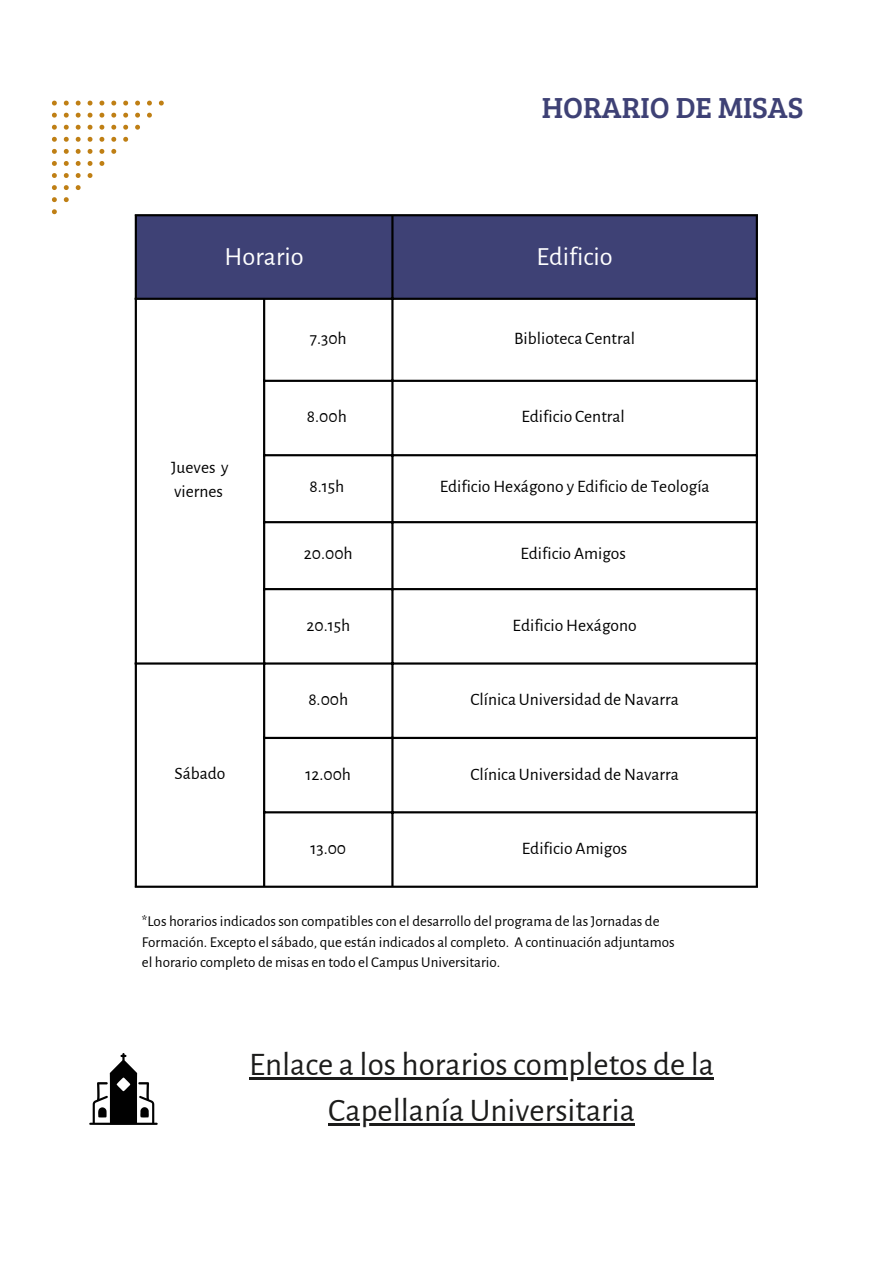
<style>
.page{position:relative;width:893px;height:1264px;background:#fff}
.page>*{position:absolute;margin:0;border:0;box-sizing:border-box;transform-origin:0 0}
.t1{font:33px/46px "Alegreya Sans";color:#1c1c1b;text-align:center}
.t2{font:30px "Bree Serif";color:#3e4175}
.t3{font:26.25px "Alegreya Sans";color:#fff}
.t4{font:17.55px/23.5px "Alegreya Sans";color:#000}
.t5{font:15px/20.2px "Alegreya Sans";color:#000}
</style>
<div class="page">
<svg style="left:159px;top:101px;width:5px;height:4px"></svg>
<svg style="left:147px;top:101px;width:5px;height:4px"></svg>
<svg style="left:147px;top:113px;width:5px;height:5px"></svg>
<svg style="left:135px;top:101px;width:5px;height:4px"></svg>
<svg style="left:135px;top:113px;width:5px;height:5px"></svg>
<svg style="left:135px;top:125px;width:5px;height:5px"></svg>
<svg style="left:123px;top:101px;width:5px;height:4px"></svg>
<svg style="left:123px;top:113px;width:5px;height:5px"></svg>
<svg style="left:123px;top:125px;width:5px;height:5px"></svg>
<svg style="left:123px;top:137px;width:5px;height:5px"></svg>
<svg style="left:111px;top:101px;width:5px;height:4px"></svg>
<svg style="left:111px;top:113px;width:5px;height:5px"></svg>
<svg style="left:111px;top:125px;width:5px;height:5px"></svg>
<svg style="left:111px;top:137px;width:5px;height:5px"></svg>
<svg style="left:111px;top:149px;width:5px;height:5px"></svg>
<svg style="left:99px;top:101px;width:5px;height:4px"></svg>
<svg style="left:99px;top:113px;width:5px;height:5px"></svg>
<svg style="left:99px;top:125px;width:5px;height:5px"></svg>
<svg style="left:99px;top:137px;width:5px;height:5px"></svg>
<svg style="left:99px;top:149px;width:5px;height:5px"></svg>
<svg style="left:99px;top:161px;width:5px;height:5px"></svg>
<svg style="left:88px;top:101px;width:4px;height:4px"></svg>
<svg style="left:88px;top:113px;width:4px;height:5px"></svg>
<svg style="left:88px;top:125px;width:4px;height:5px"></svg>
<svg style="left:88px;top:137px;width:4px;height:5px"></svg>
<svg style="left:88px;top:149px;width:4px;height:5px"></svg>
<svg style="left:88px;top:161px;width:4px;height:5px"></svg>
<svg style="left:88px;top:173px;width:4px;height:5px"></svg>
<svg style="left:76px;top:101px;width:5px;height:4px"></svg>
<svg style="left:76px;top:113px;width:5px;height:5px"></svg>
<svg style="left:76px;top:125px;width:5px;height:5px"></svg>
<svg style="left:76px;top:137px;width:5px;height:5px"></svg>
<svg style="left:76px;top:149px;width:5px;height:5px"></svg>
<svg style="left:76px;top:161px;width:5px;height:5px"></svg>
<svg style="left:76px;top:173px;width:5px;height:5px"></svg>
<svg style="left:76px;top:185px;width:5px;height:5px"></svg>
<svg style="left:64px;top:101px;width:5px;height:4px"></svg>
<svg style="left:64px;top:113px;width:5px;height:5px"></svg>
<svg style="left:64px;top:125px;width:5px;height:5px"></svg>
<svg style="left:64px;top:137px;width:5px;height:5px"></svg>
<svg style="left:64px;top:149px;width:5px;height:5px"></svg>
<svg style="left:64px;top:161px;width:5px;height:5px"></svg>
<svg style="left:64px;top:173px;width:5px;height:5px"></svg>
<svg style="left:64px;top:185px;width:5px;height:5px"></svg>
<svg style="left:64px;top:197px;width:5px;height:5px"></svg>
<svg style="left:52px;top:101px;width:5px;height:4px"></svg>
<svg style="left:52px;top:113px;width:5px;height:5px"></svg>
<svg style="left:52px;top:125px;width:5px;height:5px"></svg>
<svg style="left:52px;top:137px;width:5px;height:5px"></svg>
<svg style="left:52px;top:149px;width:5px;height:5px"></svg>
<svg style="left:52px;top:161px;width:5px;height:5px"></svg>
<svg style="left:52px;top:173px;width:5px;height:5px"></svg>
<svg style="left:52px;top:185px;width:5px;height:5px"></svg>
<svg style="left:52px;top:197px;width:5px;height:5px"></svg>
<svg style="left:52px;top:209px;width:5px;height:5px"></svg>
<div style="left:137px;top:216px;width:618px;height:82px;background:#3e4175"></div>
<hr style="left:135px;top:216px;width:2px;height:669px;background:#000">
<hr style="left:263px;top:300px;width:2px;height:585px;background:#000">
<hr style="left:391px;top:216px;width:2px;height:669px;background:#000">
<hr style="left:755px;top:216px;width:2px;height:669px;background:#000">
<hr style="left:135px;top:214px;width:622px;height:2px;background:#000">
<hr style="left:135px;top:298px;width:622px;height:2px;background:#000">
<hr style="left:263px;top:380px;width:494px;height:2px;background:#000">
<hr style="left:263px;top:454px;width:494px;height:2px;background:#000">
<hr style="left:263px;top:521px;width:494px;height:2px;background:#000">
<hr style="left:263px;top:588px;width:494px;height:2px;background:#000">
<hr style="left:135px;top:662px;width:622px;height:2px;background:#000">
<hr style="left:263px;top:736px;width:494px;height:3px;background:#000">
<hr style="left:263px;top:811px;width:494px;height:2px;background:#000">
<hr style="left:135px;top:885px;width:622px;height:2px;background:#000">
<img style="left:89px;top:1053px;width:69px;height:71px">
<hr style="left:249px;top:1077px;width:465px;height:2px;background:#1c1c1b">
<hr style="left:328px;top:1123px;width:307px;height:2px;background:#1c1c1b">
<h2 class="t2" style="left:542px;top:85px;width:263px">HORARIO DE MISAS</h2>
<h3 class="t3" style="left:224px;top:244px;width:81px">Horario</h3>
<h3 class="t3" style="left:536px;top:244px;width:78px">Edificio</h3>
<p class="t4" style="left:310px;top:327px;width:38px">7.30h</p>
<p class="t4" style="left:514px;top:327px;width:122px">Biblioteca Central</p>
<p class="t4" style="left:171px;top:456px;width:59px">Jueves y viernes</p>
<p class="t4" style="left:174px;top:762px;width:53px">Sábado</p>
<p class="t4" style="left:307px;top:405px;width:41px">8.00h</p>
<p class="t4" style="left:521px;top:405px;width:105px">Edificio Central</p>
<p class="t4" style="left:309px;top:475px;width:36px">8.15h</p>
<p class="t4" style="left:439px;top:475px;width:271px">Edificio Hexágono y Edificio de Teología</p>
<p class="t4" style="left:304px;top:542px;width:50px">20.00h</p>
<p class="t4" style="left:520px;top:542px;width:107px">Edificio Amigos</p>
<p class="t4" style="left:306px;top:613px;width:45px">20.15h</p>
<p class="t4" style="left:512px;top:613px;width:126px">Edificio Hexágono</p>
<p class="t4" style="left:308px;top:688px;width:41px">8.00h</p>
<p class="t4" style="left:470px;top:688px;width:210px">Clínica Universidad de Navarra</p>
<p class="t4" style="left:305px;top:762px;width:47px">12.00h</p>
<p class="t4" style="left:470px;top:762px;width:210px">Clínica Universidad de Navarra</p>
<p class="t4" style="left:310px;top:836px;width:37px">13.00</p>
<p class="t4" style="left:522px;top:836px;width:107px">Edificio Amigos</p>
<p class="t5" style="left:142px;top:911px;width:534px">*Los horarios indicados son compatibles con el desarrollo del programa de las Jornadas de<br>Formación. Excepto el sábado, que están indicados al completo. A continuación adjuntamos el horario completo de misas en todo el Campus Universitario.</p>
<h1 class="t1" style="left:249px;top:1042px;width:466px">Enlace a los horarios completos de la<br>Capellanía Universitaria</h1>
</div>
